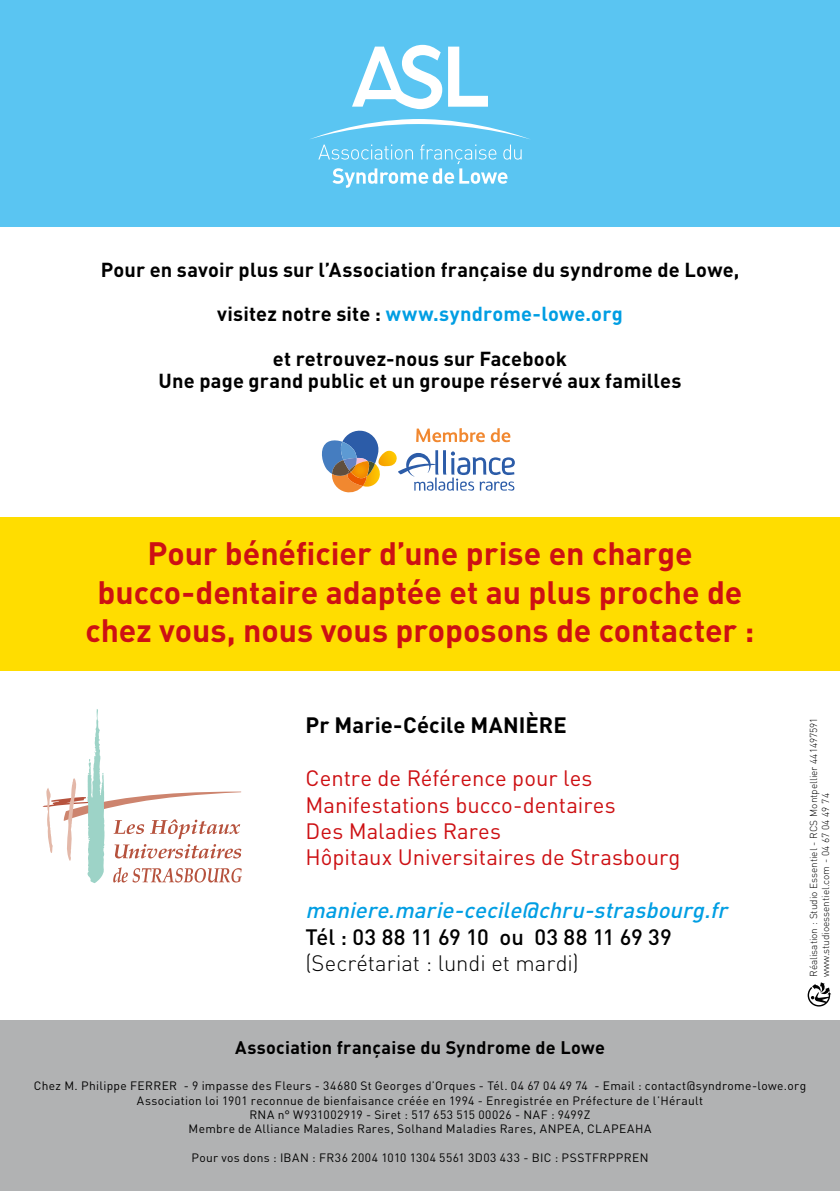
<style>
.page{position:relative;width:840px;height:1191px;background:#fff}
.page>*{position:absolute;margin:0;border:0;box-sizing:border-box;transform-origin:0 0}
.t1{font:700 32px/38.4px "DIN";color:#cd1013;text-align:center}
.t2{font:22px/26.4px "DIN";color:#cd1013}
.t3{font:italic 500 22px "DIN";color:#009ee3}
.t4{font:500 22px "DIN";color:#000}
.t5{font:300 22px "DIN";letter-spacing:-.005em;color:#000}
.t6{font:700 22px "DIN";letter-spacing:.005em;color:#000}
.t7{font:700 20px/22px "DIN";letter-spacing:.01em;color:#000;text-align:center}
.t8{font:700 20px "DIN";letter-spacing:.01em;color:#009ee3}
.t9{font:700 18px "DIN";letter-spacing:.015em;color:#000}
.t10{font:12px/14.4px "DIN";letter-spacing:.03em;color:#000;text-align:center}
.t11{font:300 10px/12px "DIN";color:#000}
.s1{color:#000}
</style>
<div class="page">
<div style="left:0;top:1020px;width:839px;height:171px;background:#b1b2b3"></div>
<div style="left:0;top:517px;width:839px;height:153px;background:#fd0"></div>
<div style="left:0;top:0;width:839px;height:227px;background:#5ac5f2"></div>
<svg style="left:43px;top:709px;width:198px;height:174px"></svg>
<svg style="left:807px;top:982px;width:23px;height:24px"></svg>
<svg style="left:448px;top:47px;width:39px;height:60px"></svg>
<svg style="left:352px;top:45px;width:90px;height:64px"></svg>
<svg style="left:310px;top:119px;width:220px;height:69px"></svg>
<svg style="left:322px;top:428px;width:192px;height:65px"></svg>
<h3 class="t7" style="left:101px;top:258px;width:639px">Pour en savoir plus sur l’Association française du syndrome de Lowe,</h3>
<h3 class="t8" style="left:217px;top:301px;width:407px"><span class="s1">visitez notre site :</span> www.syndrome-lowe.org</h3>
<h3 class="t7" style="left:158px;top:346px;width:524px">et retrouvez-nous sur Facebook<br>Une page grand public et un groupe réservé aux familles</h3>
<h1 class="t1" style="left:85px;top:533px;width:670px">Pour bénéficier d’une prise en charge bucco-dentaire adaptée et au plus proche de chez vous, nous vous proposons de contacter :</h1>
<h2 class="t6" style="left:305px;top:711px;width:262px">Pr Marie-Cécile MANIÈRE</h2>
<h2 class="t2" style="left:305px;top:764px;width:376px">Centre de Référence pour les<br>Manifestations bucco-dentaires<br>Des Maladies Rares<br>Hôpitaux Universitaires de Strasbourg</h2>
<h2 class="t3" style="left:305px;top:896px;width:428px">maniere.marie-cecile@chru-strasbourg.fr</h2>
<h2 class="t4" style="left:305px;top:922px;width:367px">Tél : 03 88 11 69 10 ou 03 88 11 69 39</h2>
<h2 class="t5" style="left:305px;top:949px;width:275px">(Secrétariat : lundi et mardi)</h2>
<p class="t11" style="left:807px;top:977px;width:261px;rotate:-90deg">Réalisation : Studio Essentiel - RCS Montpellier 441497591 www.studioessentiel.com - 04 67 04 49 74</p>
<h3 class="t9" style="left:235px;top:1036px;width:371px">Association française du Syndrome de Lowe</h3>
<p class="t10" style="left:34px;top:1078px;width:773px">Chez M. Philippe FERRER - 9 impasse des Fleurs - 34680 St Georges d’Orques - Tél. 04 67 04 49 74 - Email : contact@syndrome-lowe.org Association loi 1901 reconnue de bienfaisance créée en 1994 - Enregistrée en Préfecture de l’Hérault<br>RNA n° W931002919 - Siret : 517 653 515 00026 - NAF : 9499Z<br>Membre de Alliance Maladies Rares, Solhand Maladies Rares, ANPEA, CLAPEAHA</p>
<p class="t10" style="left:191px;top:1150px;width:458px">Pour vos dons : IBAN : FR36 2004 1010 1304 5561 3D03 433 - BIC : PSSTFRPPREN</p>
</div>
